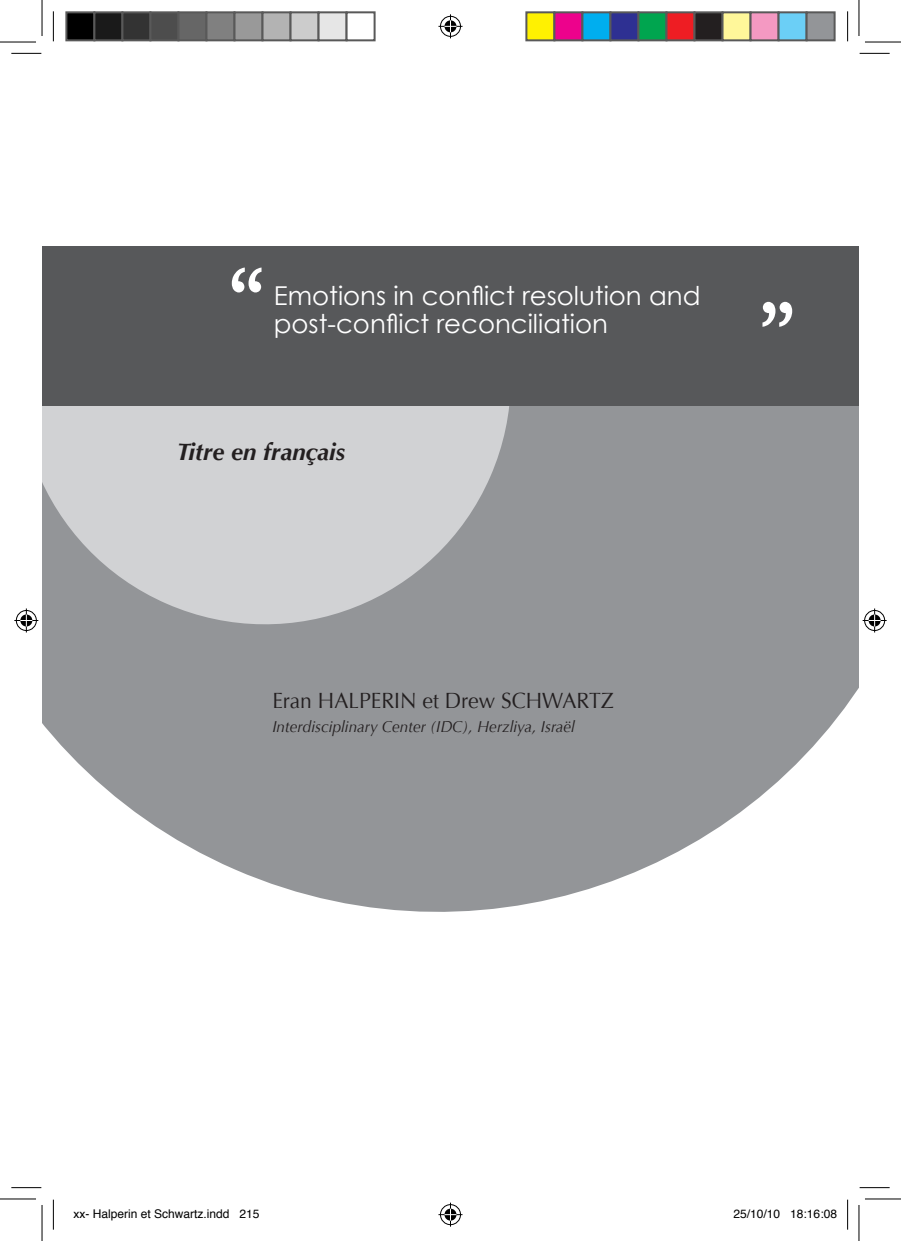
<style>
.page{position:relative;width:901px;height:1241px;background:#fff}
.page>*{position:absolute;margin:0;border:0;box-sizing:border-box;transform-origin:0 0}
.t1{font:70px "Monaco";color:#fff}
.t2{font:26px/28px "Century Gothic";color:#fff}
.t3{font:italic 700 24px "Optima";color:#231f20}
.t4{font:22px "Optima";color:#231f20;scale:.96 1}
.t5{font:italic 16px "Optima";color:#231f20;scale:.96 1}
.t6{font:12px "Helvetica";color:#000}
</style>
<div class="page">
<svg style="left:42px;top:406px;width:816px;height:506px;fill:#939598"></svg>
<svg style="left:42px;top:406px;width:502px;height:252px;background:#babbbe"></svg>
<div style="left:42px;top:245px;width:816px;height:161px;background:#57585a"></div>
<hr style="left:11px;top:53px;width:30px;height:1px;background:#000">
<hr style="left:859px;top:53px;width:30px;height:1px;background:#000">
<hr style="left:11px;top:1187px;width:30px;height:1px;background:#000">
<hr style="left:859px;top:1187px;width:30px;height:1px;background:#000">
<hr style="left:53px;top:11px;width:1px;height:30px;background:#000">
<hr style="left:53px;top:1199px;width:1px;height:30px;background:#000">
<hr style="left:847px;top:11px;width:1px;height:30px;background:#000">
<hr style="left:847px;top:1199px;width:1px;height:30px;background:#000">
<hr style="left:0;top:42px;width:36px;height:1px;background:#000">
<hr style="left:864px;top:42px;width:36px;height:1px;background:#000">
<hr style="left:0;top:1198px;width:36px;height:1px;background:#000">
<hr style="left:864px;top:1198px;width:36px;height:1px;background:#000">
<hr style="left:42px;top:0;width:1px;height:36px;background:#000">
<hr style="left:42px;top:1205px;width:1px;height:36px;background:#000">
<hr style="left:858px;top:0;width:1px;height:36px;background:#000">
<hr style="left:858px;top:1205px;width:1px;height:36px;background:#000">
<svg style="left:438px;top:14px;width:24px;height:24px"></svg>
<svg style="left:438px;top:1202px;width:24px;height:24px"></svg>
<svg style="left:14px;top:608px;width:24px;height:24px"></svg>
<svg style="left:862px;top:608px;width:24px;height:24px"></svg>
<div style="left:66px;top:12px;width:28px;height:28px;background:#000"></div>
<div style="left:65px;top:11px;width:30px;height:30px;border:2px solid #595959"></div>
<div style="left:94px;top:12px;width:28px;height:28px;background:#1a1a1a"></div>
<div style="left:93px;top:11px;width:30px;height:30px;border:2px solid #595959"></div>
<div style="left:122px;top:12px;width:28px;height:28px;background:#333"></div>
<div style="left:121px;top:11px;width:30px;height:30px;border:2px solid #595959"></div>
<div style="left:150px;top:12px;width:28px;height:28px;background:#4d4d4d"></div>
<div style="left:149px;top:11px;width:30px;height:30px;border:2px solid #595959"></div>
<div style="left:178px;top:12px;width:28px;height:28px;background:#666"></div>
<div style="left:177px;top:11px;width:30px;height:30px;border:2px solid #595959"></div>
<div style="left:206px;top:12px;width:28px;height:28px;background:#808080"></div>
<div style="left:205px;top:11px;width:30px;height:30px;border:2px solid #595959"></div>
<div style="left:234px;top:12px;width:28px;height:28px;background:#999"></div>
<div style="left:233px;top:11px;width:30px;height:30px;border:2px solid #595959"></div>
<div style="left:262px;top:12px;width:28px;height:28px;background:#b3b3b3"></div>
<div style="left:261px;top:11px;width:30px;height:30px;border:2px solid #595959"></div>
<div style="left:290px;top:12px;width:28px;height:28px;background:#ccc"></div>
<div style="left:289px;top:11px;width:30px;height:30px;border:2px solid #595959"></div>
<div style="left:318px;top:12px;width:28px;height:28px;background:#e6e6e6"></div>
<div style="left:317px;top:11px;width:30px;height:30px;border:2px solid #595959"></div>
<div style="left:345px;top:11px;width:30px;height:30px;border:2px solid #595959"></div>
<div style="left:526px;top:12px;width:28px;height:28px;background:#fff101"></div>
<div style="left:525px;top:11px;width:30px;height:30px;border:2px solid #595959"></div>
<div style="left:554px;top:12px;width:28px;height:28px;background:#ed028c"></div>
<div style="left:553px;top:11px;width:30px;height:30px;border:2px solid #595959"></div>
<div style="left:582px;top:12px;width:28px;height:28px;background:#00aeef"></div>
<div style="left:581px;top:11px;width:30px;height:30px;border:2px solid #595959"></div>
<div style="left:610px;top:12px;width:28px;height:28px;background:#2e3092"></div>
<div style="left:609px;top:11px;width:30px;height:30px;border:2px solid #595959"></div>
<div style="left:638px;top:12px;width:28px;height:28px;background:#00a54f"></div>
<div style="left:637px;top:11px;width:30px;height:30px;border:2px solid #595959"></div>
<div style="left:666px;top:12px;width:28px;height:28px;background:#ee1d23"></div>
<div style="left:665px;top:11px;width:30px;height:30px;border:2px solid #595959"></div>
<div style="left:694px;top:12px;width:28px;height:28px;background:#231f20"></div>
<div style="left:693px;top:11px;width:30px;height:30px;border:2px solid #595959"></div>
<div style="left:722px;top:12px;width:28px;height:28px;background:#fff79a"></div>
<div style="left:721px;top:11px;width:30px;height:30px;border:2px solid #595959"></div>
<div style="left:750px;top:12px;width:28px;height:28px;background:#f499c2"></div>
<div style="left:749px;top:11px;width:30px;height:30px;border:2px solid #595959"></div>
<div style="left:778px;top:12px;width:28px;height:28px;background:#6bcff6"></div>
<div style="left:777px;top:11px;width:30px;height:30px;border:2px solid #595959"></div>
<div style="left:806px;top:12px;width:28px;height:28px;background:#939598"></div>
<div style="left:805px;top:11px;width:30px;height:30px;border:2px solid #595959"></div>
<h1 class="t1" style="left:225px;top:238px;width:43px">“</h1>
<p class="t2" style="left:274px;top:281px;width:428px">Emotions in conflict resolution and post-conflict reconciliation</p>
<p class="t3" style="left:177px;top:437px;width:170px">Titre en français</p>
<h1 class="t1" style="left:756px;top:272px;width:43px">”</h1>
<p class="t4" style="left:272px;top:687px;width:357px">ERAN HALPERIN ET DREW SCHWARTZ</p>
<p class="t5" style="left:272px;top:717px;width:317px">Interdisciplinary Center (IDC), Herzliya, Israël</p>
<p class="t6" style="left:73px;top:1204px;width:188px">xx- Halperin et Schwartz.indd 215</p>
<p class="t6" style="left:733px;top:1204px;width:105px">25/10/10 18:16:08</p>
</div>
